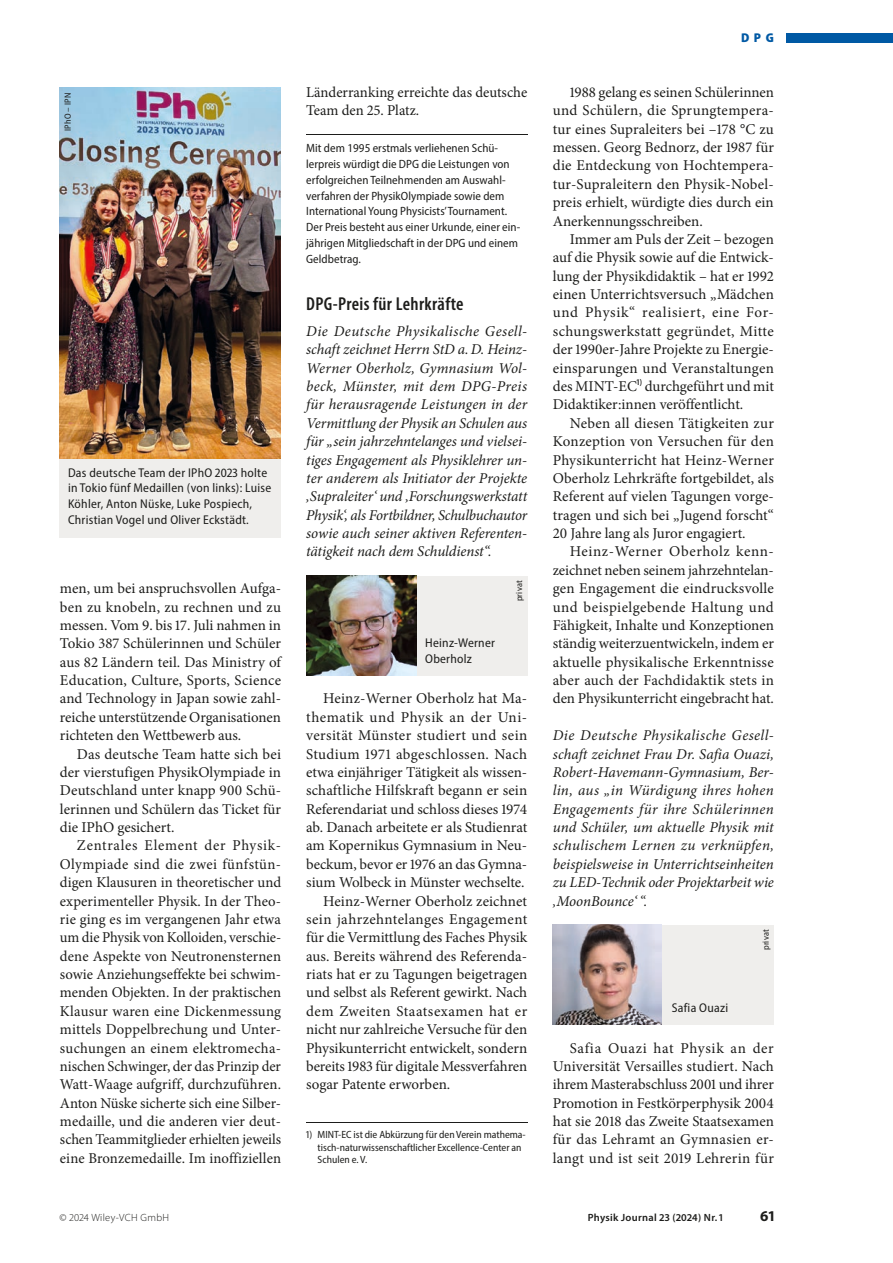
<style>
.page{position:relative;width:893px;height:1263px;background:#fff}
.page>*{position:absolute;margin:0;border:0;box-sizing:border-box;transform-origin:0 0}
.t1{font:600 condensed 18.75px "Myriad Pro";letter-spacing:.02em;color:#1d1d1b}
.t2{font:15px/18.3px "Minion Pro";color:#1d1d1b;text-align:justify}
.t3{font:italic 15px/18.5px "Minion Pro";letter-spacing:-.005em;color:#1d1d1b;text-align:justify}
.t4{font:15px "Minion Pro";letter-spacing:.025em;color:#1d1d1b}
.t5{font:15px "Minion Pro";letter-spacing:.035em;color:#1d1d1b}
.t6{font:700 15px "Myriad Pro";color:#1d1d1b}
.t7{font:semi-condensed 12.75px/15.8px "Myriad Pro";letter-spacing:.02em;color:#1d1d1b}
.t8{font:900 semi-condensed 12.75px "Myriad Pro";color:#0059a4}
.t9{font:semi-condensed 12px/15.8px "Myriad Pro";letter-spacing:.005em;color:#1d1d1b}
.t10{font:semi-condensed 10.5px/12.8px "Myriad Pro";color:#1d1d1b}
.t11{font:600 10.5px "Myriad Pro";letter-spacing:.03em;color:#1d1d1b}
.t12{font:300 10.5px "Myriad Pro";letter-spacing:.03em;color:#1d1d1b}
.t13{font:semi-condensed 9px "Myriad Pro";letter-spacing:.02em;color:#1d1d1b}
</style>
<div class="page">
<div style="left:787px;top:33px;width:106px;height:9px;background:#0059a4"></div>
<hr style="left:306px;top:135px;width:221px;height:1px;background:#1d1d1b">
<div style="left:306px;top:576px;width:221px;height:99px;background:#efeeec"></div>
<img style="left:306px;top:675px;width:111px;height:1px">
<img style="left:306px;top:576px;width:111px;height:99px">
<div style="left:553px;top:925px;width:221px;height:100px;background:#efeeec"></div>
<img style="left:553px;top:925px;width:109px;height:100px">
<div style="left:60px;top:459px;width:221px;height:78px;background:#efeeec"></div>
<img style="left:60px;top:87px;width:221px;height:371px">
<hr style="left:306px;top:1122px;width:221px;height:1px;background:#1d1d1b">
<p class="t13" style="left:62px;top:131px;width:39px;rotate:-90deg">IPhO – IPN</p>
<p class="t7" style="left:68px;top:464px;width:205px">Das deutsche Team der IPhO 2023 holte in Tokio fünf Medaillen (von links): Luise Köhler, Anton Nüske, Luke Pospiech, Christian Vogel und Oliver Eckstädt.</p>
<p class="t2" style="left:60px;top:579px;width:223px">men, um bei anspruchsvollen Aufga&shy;ben zu knobeln, zu rechnen und zu messen. Vom 9. bis 17. Juli nahmen in Tokio 387 Schülerinnen und Schüler aus 82 Ländern teil. Das Ministry of Education, Culture, Sports, Science and Technology in Japan sowie zahl&shy;reiche unterstützende Organisationen richteten den Wettbewerb aus.</p>
<p class="t2" style="left:60px;top:745px;width:223px;text-indent:17px">Das deutsche Team hatte sich bei der vierstufigen PhysikOlympiade in Deutschland unter knapp 900 Schü&shy;lerinnen und Schülern das Ticket für die IPhO gesichert.</p>
<p class="t2" style="left:60px;top:836px;width:223px;text-indent:17px">Zentrales Element der Physik-Olympiade sind die zwei fünfstün&shy;digen Klausuren in theoretischer und experimenteller Physik. In der Theo&shy;rie ging es im vergangenen Jahr etwa um die Physik von Kolloiden, verschie&shy;dene Aspekte von Neutronensternen sowie Anziehungseffekte bei schwim&shy;menden Objekten. In der praktischen Klausur waren eine Dickenmessung mittels Doppelbrechung und Unter&shy;suchungen an einem elektromecha&shy;nischen Schwinger, der das Prinzip der Watt-Waage aufgriff, durchzuführen.<br>Anton Nüske sicherte sich eine Silber&shy;medaille, und die anderen vier deut&shy;schen Teammitglieder erhielten jeweils eine Bronzemedaille. Im inoffiziellen</p>
<p class="t2" style="left:306px;top:83px;width:223px">Länderranking erreichte das deutsche<br>Team den 25. Platz.</p>
<p class="t9" style="left:306px;top:140px;width:216px">Mit dem 1995 erstmals verliehenen Schü&shy;lerpreis würdigt die DPG die Leistungen von erfolgreichen Teilnehmenden am Auswahl&shy;verfahren der PhysikOlympiade sowie dem International Young Physicists’ Tournament.<br>Der Preis besteht aus einer Urkunde, einer ein&shy;jährigen Mitgliedschaft in der DPG und einem Geldbetrag.</p>
<p class="t1" style="left:306px;top:292px;width:159px">DPG-Preis für Lehrkräfte</p>
<p class="t3" style="left:306px;top:322px;width:223px">Die Deutsche Physikalische Gesell&shy;schaft zeichnet Herrn StD a. D. Heinz-Werner Oberholz, Gymnasium Wol&shy;beck, Münster, mit dem DPG-Preis für herausragende Leistungen in der Vermittlung der Physik an Schulen aus für „sein jahrzehntelanges und vielsei&shy;tiges Engagement als Physiklehrer un&shy;ter anderem als Initiator der Projekte ‚Supraleiter‘ und ‚Forschungswerkstatt Physik‘, als Fortbildner, Schulbuchautor sowie auch seiner aktiven Referenten&shy;tätigkeit nach dem Schuldienst“.</p>
<p class="t7" style="left:425px;top:635px;width:71px">Heinz-Werner<br>Oberholz</p>
<p class="t13" style="left:514px;top:601px;width:22px;rotate:-90deg">privat</p>
<p class="t2" style="left:323px;top:689px;width:206px">Heinz-Werner Oberholz hat Ma-</p>
<p class="t5" style="left:306px;top:707px;width:223px">thematik und Physik an der Uni-</p>
<p class="t4" style="left:306px;top:725px;width:223px">versität Münster studiert und sein</p>
<p class="t4" style="left:306px;top:744px;width:223px">Studium 1971 abgeschlossen. Nach</p>
<p class="t2" style="left:306px;top:763px;width:223px">etwa einjähriger Tätigkeit als wissen-</p>
<p class="t2" style="left:306px;top:781px;width:223px">schaftliche Hilfskraft begann er sein</p>
<p class="t2" style="left:306px;top:800px;width:223px">Referendariat und schloss dieses 1974</p>
<p class="t2" style="left:306px;top:818px;width:223px">ab. Danach arbeitete er als Studienrat</p>
<p class="t2" style="left:306px;top:836px;width:223px">am Kopernikus Gymnasium in Neu-</p>
<p class="t2" style="left:306px;top:855px;width:223px">beckum, bevor er 1976 an das Gymna-</p>
<p class="t2" style="left:306px;top:873px;width:220px">sium Wolbeck in Münster wechselte.</p>
<p class="t2" style="left:323px;top:892px;width:205px">Heinz-Werner Oberholz zeichnet</p>
<p class="t4" style="left:306px;top:909px;width:223px">sein jahrzehntelanges Engagement</p>
<p class="t2" style="left:306px;top:928px;width:223px">für die Vermittlung des Faches Physik</p>
<p class="t2" style="left:306px;top:947px;width:223px">aus. Bereits während des Referenda-</p>
<p class="t2" style="left:306px;top:965px;width:223px">riats hat er zu Tagungen beigetragen</p>
<p class="t2" style="left:306px;top:983px;width:223px">und selbst als Referent gewirkt. Nach</p>
<p class="t5" style="left:306px;top:1001px;width:223px">dem Zweiten Staatsexamen hat er</p>
<p class="t2" style="left:306px;top:1020px;width:223px">nicht nur zahlreiche Versuche für den</p>
<p class="t2" style="left:306px;top:1039px;width:223px">Physikunterricht entwickelt, sondern</p>
<p class="t2" style="left:306px;top:1057px;width:223px">bereits 1983 für digitale Messverfahren</p>
<p class="t2" style="left:306px;top:1075px;width:146px">sogar Patente erworben.</p>
<p class="t10" style="left:318px;top:1128px;width:210px;text-indent:-11px">1) MINT-EC ist die Abkürzung für den Verein mathema&shy;tisch-naturwissenschaftlicher Excellence-Center an<br>Schulen e. V.</p>
<p class="t8" style="left:741px;top:30px;width:34px">DPG</p>
<p class="t2" style="left:553px;top:83px;width:223px;text-indent:17px">1988 gelang es seinen Schülerinnen und Schülern, die Sprungtempera&shy;tur eines Supraleiters bei –178 °C zu messen. Georg Bednorz, der 1987 für die Entdeckung von Hochtempera&shy;tur-Supraleitern den Physik-Nobel&shy;preis erhielt, würdigte dies durch ein An erken nungsschreiben.</p>
<p class="t2" style="left:553px;top:230px;width:223px;text-indent:17px">Immer am Puls der Zeit – bezogen auf die Physik sowie auf die Entwick&shy;lung der Physikdidaktik – hat er 1992 einen Unterrichtsversuch „Mädchen und Physik“ realisiert, eine For&shy;schungswerkstatt gegründet, Mitte der 1990er-Jahre Projekte zu Energie&shy;einsparungen und Veranstaltungen des MINT-EC<sup>1)</sup> durchgeführt und mit Didaktiker:innen veröffentlicht.</p>
<p class="t2" style="left:553px;top:414px;width:223px;text-indent:17px">Neben all diesen Tätigkeiten zur Konzeption von Versuchen für den Physikunterricht hat Heinz-Werner Oberholz Lehrkräfte fortgebildet, als Referent auf vielen Tagungen vorge&shy;tragen und sich bei „Jugend forscht“ 20 Jahre lang als Juror engagiert.</p>
<p class="t2" style="left:553px;top:542px;width:223px;text-indent:17px">Heinz-Werner Oberholz kenn&shy;zeichnet neben seinem jahrzehntelan&shy;gen Engagement die eindrucksvolle und beispielgebende Haltung und Fähigkeit, Inhalte und Konzeptionen ständig weiterzuentwickeln, indem er aktuelle physikalische Erkenntnisse aber auch der Fachdidaktik stets in den Physikunterricht eingebracht hat.</p>
<p class="t3" style="left:553px;top:726px;width:223px">Die Deutsche Physikalische Gesell&shy;schaft zeichnet Frau Dr. Safia Ouazi, Robert-Havemann-Gymnasium, Ber&shy;lin, aus „in Würdigung ihres hohen Engagements für ihre Schülerinnen und Schüler, um aktuelle Physik mit schulischem Lernen zu verknüpfen, beispielsweise in Unterrichtseinheiten zu LED-Technik oder Projektarbeit wie ‚MoonBounce‘ “.</p>
<p class="t7" style="left:672px;top:1000px;width:58px">Safia Ouazi</p>
<p class="t13" style="left:760px;top:950px;width:22px;rotate:-90deg">privat</p>
<p class="t2" style="left:553px;top:1039px;width:223px;text-indent:17px">Safia Ouazi hat Physik an der Universität Versailles studiert. Nach ihrem Masterabschluss 2001 und ihrer Promotion in Festkörperphysik 2004 hat sie 2018 das Zweite Staats examen für das Lehramt an Gymnasien er&shy;langt und ist seit 2019 Lehrerin für</p>
<p class="t12" style="left:60px;top:1211px;width:111px">© 2024 Wiley-VCH GmbH</p>
<p class="t11" style="left:588px;top:1211px;width:137px">Physik Journal 23 (2024) Nr. 1</p>
<p class="t6" style="left:760px;top:1206px;width:16px">61</p>
</div>
